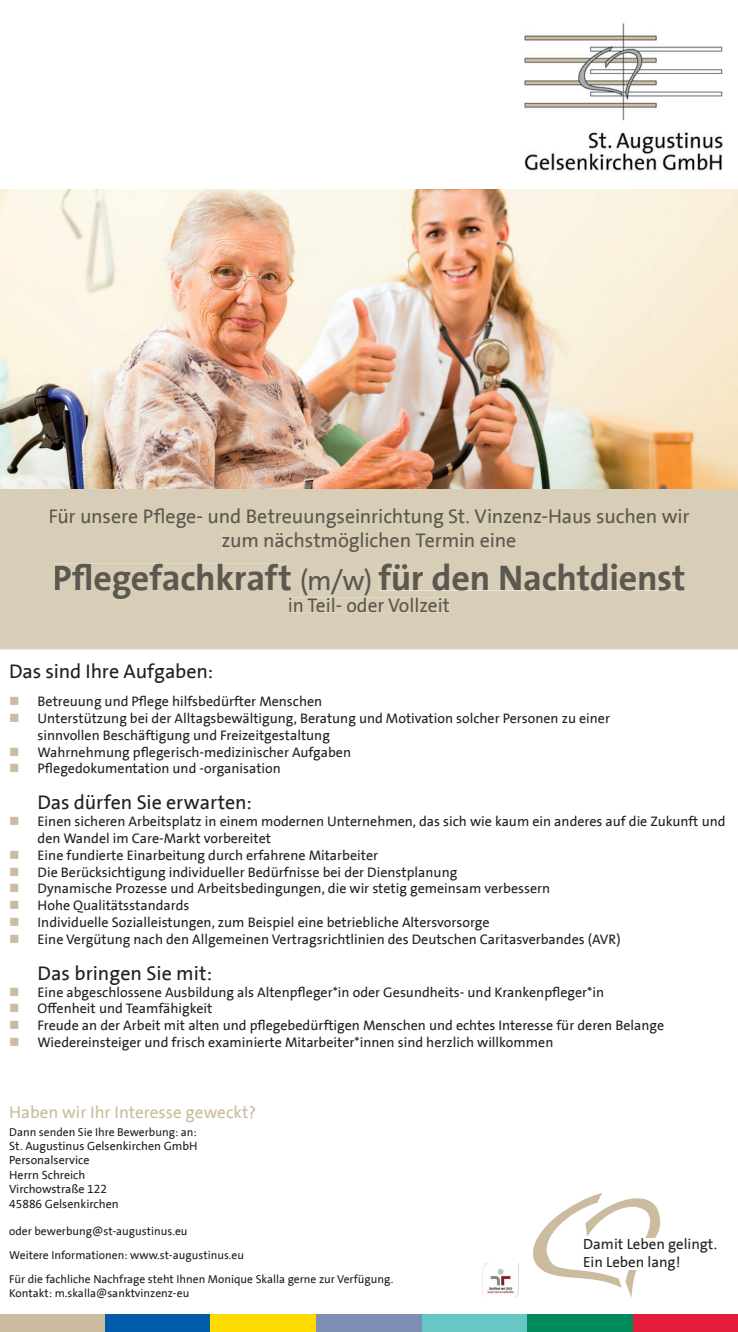
<style>
.page{position:relative;width:738px;height:1332px;background:#fff}
.page>*{position:absolute;margin:0;border:0;box-sizing:border-box;transform-origin:0 0}
.t1{font:700 36px "The Sans Office";letter-spacing:-.01em;color:#5b584f}
.t2{font:20px/24px "The Sans Office";letter-spacing:-.01em;color:#5b584f;text-align:center}
.t3{font:20px "The Sans Office";letter-spacing:-.005em;color:#231f20}
.t4{font:17.2px "The Sans Office";color:#cbbc9f}
.t5{font:14.8px/17.8px "The Sans Office";color:#231f20}
.t6{font:14px/16.8px "The Sans Office";color:#231f20}
.t7{font:12px/14.4px "The Sans Office";color:#231f20}
.t8{font:11.6px/23.8px "The Sans Office";color:#231f20}
.s1{font-weight:400;font-size:28px}
.s2{color:#cbbc9f}
</style>
<div class="page">
<img style="left:524px;top:23px;width:198px;height:149px">
<div style="left:0;top:1314px;width:105px;height:17px;background:#cbbc9f"></div>
<div style="left:105px;top:1314px;width:105px;height:17px;background:#015aaa"></div>
<div style="left:210px;top:1314px;width:106px;height:17px;background:#ffdc01"></div>
<div style="left:316px;top:1314px;width:105px;height:17px;background:#7e8eb4"></div>
<div style="left:422px;top:1314px;width:105px;height:17px;background:#66c7c5"></div>
<div style="left:527px;top:1314px;width:105px;height:17px;background:#008c5b"></div>
<div style="left:632px;top:1314px;width:105px;height:17px;background:#e41c3b"></div>
<div style="left:0;top:488px;width:737px;height:160px;background:#d8cdb7"></div>
<div style="left:50px;top:508px;width:639px;height:20px;background:#d8cdb7"></div>
<div style="left:222px;top:532px;width:293px;height:20px;background:#d8cdb7"></div>
<div style="left:378px;top:563px;width:305px;height:27px;background:#d8cdb7"></div>
<div style="left:55px;top:563px;width:394px;height:49px;background:#d8cdb7"></div>
<hr style="left:0;top:648px;width:737px;height:1px;background:#d8cdb7">
<svg style="left:533px;top:1193px;width:127px;height:104px"></svg>
<div style="left:582px;top:1238px;width:138px;height:31px;background:#fff"></div>
<img style="left:482px;top:1263px;width:37px;height:35px">
<img style="left:482px;top:1263px;width:36px;height:34px">
<img style="left:0;top:189px;width:737px;height:299px">
<h2 class="t2" style="left:48px;top:504px;width:642px">Für unsere Pflege- und Betreuungseinrichtung St. Vinzenz-Haus suchen wir zum nächstmöglichen Termin eine</h2>
<h1 class="t1" style="left:52px;top:555px;width:634px">Pflegefachkraft <span class="s1">(m/w)</span> für den Nachtdienst</h1>
<h2 class="t2" style="left:287px;top:593px;width:164px">in Teil- oder Vollzeit</h2>
<h2 class="t3" style="left:9px;top:658px;width:205px">Das sind Ihre Aufgaben:</h2>
<p class="t6" style="left:9px;top:693px;width:314px"><span class="s2">■</span> Betreuung und Pflege hilfsbedürfter Menschen</p>
<p class="t6" style="left:38px;top:710px;width:573px;text-indent:-28px"><span class="s2">■</span> Unterstützung bei der Alltagsbewältigung, Beratung und Motivation solcher Personen zu einer sinnvollen Beschäftigung und Freizeitgestaltung</p>
<p class="t6" style="left:9px;top:743px;width:343px"><span class="s2">■</span> Wahrnehmung pflegerisch-medizinischer Aufgaben</p>
<p class="t6" style="left:9px;top:760px;width:273px"><span class="s2">■</span> Pflegedokumentation und -organisation</p>
<h2 class="t3" style="left:38px;top:789px;width:215px">Das dürfen Sie erwarten:</h2>
<p class="t6" style="left:38px;top:813px;width:689px;text-indent:-28px"><span class="s2">■</span> Einen sicheren Arbeitsplatz in einem modernen Unternehmen, das sich wie kaum ein anderes auf die Zukunft und den Wandel im Care-Markt vorbereitet</p>
<p class="t6" style="left:9px;top:846px;width:370px"><span class="s2">■</span> Eine fundierte Einarbeitung durch erfahrene Mitarbeiter</p>
<p class="t6" style="left:9px;top:863px;width:449px"><span class="s2">■</span> Die Berücksichtigung individueller Bedürfnisse bei der Dienstplanung</p>
<p class="t6" style="left:9px;top:880px;width:542px"><span class="s2">■</span> Dynamische Prozesse und Arbeitsbedingungen, die wir stetig gemeinsam verbessern</p>
<p class="t6" style="left:9px;top:897px;width:182px"><span class="s2">■</span> Hohe Qualitätsstandards</p>
<p class="t6" style="left:9px;top:914px;width:481px"><span class="s2">■</span> Individuelle Sozialleistungen, zum Beispiel eine betriebliche Altersvorsorge</p>
<p class="t6" style="left:9px;top:930px;width:612px"><span class="s2">■</span> Eine Vergütung nach den Allgemeinen Vertragsrichtlinien des Deutschen Caritasverbandes (AVR)</p>
<h2 class="t3" style="left:38px;top:960px;width:176px">Das bringen Sie mit:</h2>
<p class="t6" style="left:9px;top:983px;width:596px"><span class="s2">■</span> Eine abgeschlossene Ausbildung als Altenpfleger*in oder Gesundheits- und Krankenpfleger*in</p>
<p class="t6" style="left:9px;top:1000px;width:204px"><span class="s2">■</span> Offenheit und Teamfähigkeit</p>
<p class="t6" style="left:9px;top:1017px;width:656px"><span class="s2">■</span> Freude an der Arbeit mit alten und pflegebedürftigen Menschen und echtes Interesse für deren Belange</p>
<p class="t6" style="left:9px;top:1034px;width:545px"><span class="s2">■</span> Wiedereinsteiger und frisch examinierte Mitarbeiter*innen sind herzlich willkommen</p>
<p class="t4" style="left:9px;top:1101px;width:248px">Haben wir Ihr Interesse geweckt?</p>
<p class="t8" style="left:9px;top:1119px;width:189px">Dann senden Sie Ihre Bewerbung: an:</p>
<p class="t7" style="left:9px;top:1138px;width:190px">St. Augustinus Gelsenkirchen GmbH<br>Personalservice<br>Herrn Schreich<br>Virchowstraße 122<br>45886 Gelsenkirchen</p>
<p class="t8" style="left:9px;top:1219px;width:385px">oder bewerbung@st-augustinus.eu<br>Weitere Informationen: www.st-augustinus.eu<br>Für die fachliche Nachfrage steht Ihnen Monique Skalla gerne zur Verfügung.</p>
<p class="t8" style="left:9px;top:1281px;width:181px">Kontakt: m.skalla@sanktvinzenz-eu</p>
<p class="t5" style="left:582px;top:1235px;width:135px">Damit Leben gelingt.<br>Ein Leben lang!</p>
</div>
